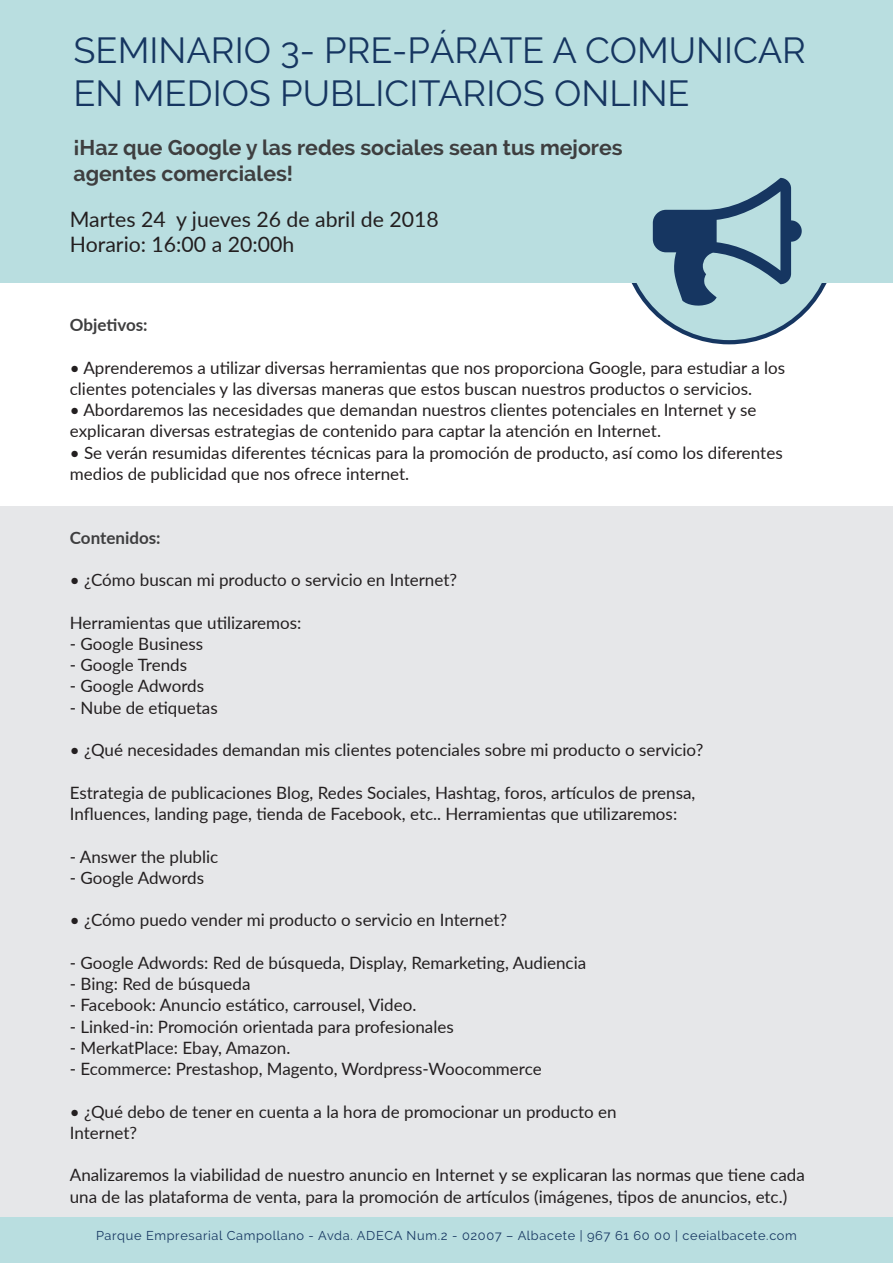
<style>
.page{position:relative;width:893px;height:1263px;background:#fff}
.page>*{position:absolute;margin:0;border:0;box-sizing:border-box;transform-origin:0 0}
.t1{font:36.15px/43.3px "Raleway";color:#163661}
.t2{font:700 21.3px/25.5px "Raleway";color:#3e3e3f}
.t3{font:21.3px/25.5px "Lato";color:#231f20}
.t4{font:16.95px/21.3px "Lato";color:#231f20}
.t5{font:700 16.95px "Lato";color:#3e3e3f}
.t6{font:12.75px "Raleway";letter-spacing:.05em;color:#163661}
</style>
<div class="page">
<div style="left:623px;top:130px;width:212px;height:212px;background:#b9dee0;border-radius:50%"></div>
<div style="left:0;top:0;width:893px;height:283px;background:#b9dee0"></div>
<div style="left:0;top:506px;width:893px;height:733px;background:#e6e7e9"></div>
<svg style="left:653px;top:178px;width:149px;height:128px"></svg>
<div style="left:0;top:1218px;width:893px;height:45px;background:#b9dee0"></div>
<h1 class="t1" style="left:73px;top:28px;width:734px">SEMINARIO 3- PRE-PÁRATE A COMUNICAR<br>EN MEDIOS PUBLICITARIOS ONLINE</h1>
<p class="t2" style="left:73px;top:135px;width:551px">¡Haz que Google y las redes sociales sean tus mejores agentes comerciales!</p>
<p class="t3" style="left:70px;top:205px;width:370px">Martes 24 y jueves 26 de abril de 2018<br>Horario: 16:00 a 20:00h</p>
<p class="t5" style="left:70px;top:312px;width:79px">Objetivos:</p>
<p class="t4" style="left:70px;top:356px;width:717px">• Aprenderemos a utilizar diversas herramientas que nos proporciona Google, para estudiar a los clientes potenciales y las diversas maneras que estos buscan nuestros productos o servicios.</p>
<p class="t4" style="left:70px;top:399px;width:688px">• Abordaremos las necesidades que demandan nuestros clientes potenciales en Internet y se explicaran diversas estrategias de contenido para captar la atención en Internet.</p>
<p class="t4" style="left:70px;top:441px;width:714px">• Se verán resumidas diferentes técnicas para la promoción de producto, así como los diferentes medios de publicidad que nos ofrece internet.</p>
<p class="t5" style="left:70px;top:525px;width:92px">Contenidos:</p>
<p class="t4" style="left:70px;top:569px;width:389px">• ¿Cómo buscan mi producto o servicio en Internet?</p>
<p class="t4" style="left:70px;top:611px;width:233px">Herramientas que utilizaremos:</p>
<p class="t4" style="left:70px;top:632px;width:135px">- Google Business</p>
<p class="t4" style="left:70px;top:654px;width:119px">- Google Trends</p>
<p class="t4" style="left:70px;top:675px;width:136px">- Google Adwords</p>
<p class="t4" style="left:70px;top:696px;width:149px">- Nube de etiquetas</p>
<p class="t4" style="left:70px;top:739px;width:635px">• ¿Qué necesidades demandan mis clientes potenciales sobre mi producto o servicio?</p>
<p class="t4" style="left:70px;top:781px;width:627px">Estrategia de publicaciones Blog, Redes Sociales, Hashtag, foros, artículos de prensa,<br>Influences, landing page, tienda de Facebook, etc.. Herramientas que utilizaremos:</p>
<p class="t4" style="left:70px;top:845px;width:150px">- Answer the plublic</p>
<p class="t4" style="left:70px;top:866px;width:136px">- Google Adwords</p>
<p class="t4" style="left:70px;top:909px;width:439px">• ¿Cómo puedo vender mi producto o servicio en Internet?</p>
<p class="t4" style="left:70px;top:951px;width:518px">- Google Adwords: Red de búsqueda, Display, Remarketing, Audiencia</p>
<p class="t4" style="left:70px;top:972px;width:182px">- Bing: Red de búsqueda</p>
<p class="t4" style="left:70px;top:994px;width:348px">- Facebook: Anuncio estático, carrousel, Video.</p>
<p class="t4" style="left:70px;top:1015px;width:385px">- Linked-in: Promoción orientada para profesionales</p>
<p class="t4" style="left:70px;top:1036px;width:222px">- MerkatPlace: Ebay, Amazon.</p>
<p class="t4" style="left:70px;top:1057px;width:473px">- Ecommerce: Prestashop, Magento, Wordpress-Woocommerce</p>
<p class="t4" style="left:70px;top:1100px;width:548px">• ¿Qué debo de tener en cuenta a la hora de promocionar un producto en<br>Internet?</p>
<p class="t4" style="left:70px;top:1164px;width:736px">Analizaremos la viabilidad de nuestro anuncio en Internet y se explicaran las normas que tiene cada una de las plataforma de venta, para la promoción de artículos (imágenes, tipos de anuncios, etc.)</p>
<p class="t6" style="left:96px;top:1228px;width:702px">Parque Empresarial Campollano - Avda. ADECA Num.2 - 02007 – Albacete | 967 61 60 00 | ceeialbacete.com</p>
</div>
